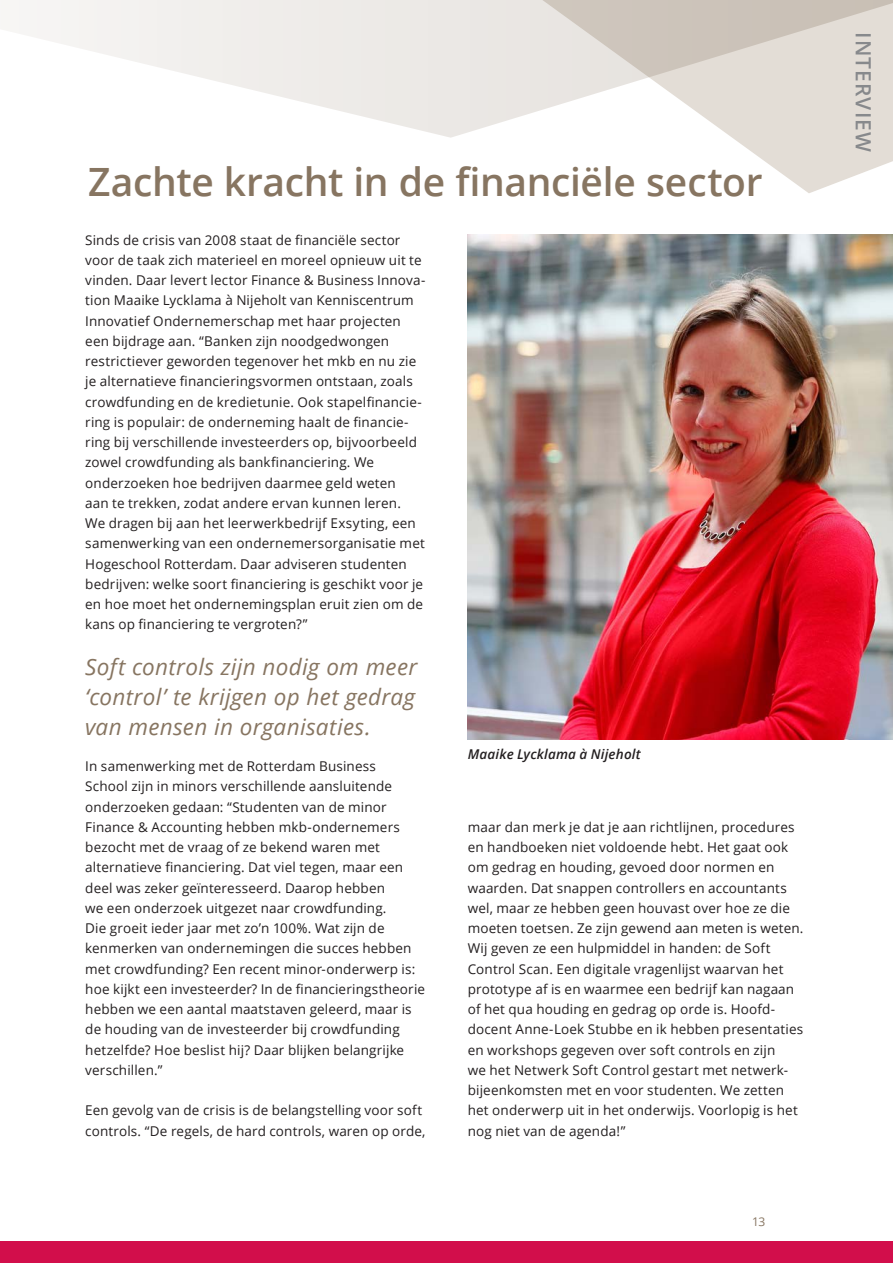
<style>
.page{position:relative;width:893px;height:1263px;background:#fff}
.page>*{position:absolute;margin:0;border:0;box-sizing:border-box;transform-origin:0 0}
.Kop1{font:600 39px "Open Sans";letter-spacing:-.01em;color:#877561}
.Quote_curs{font:italic 22.5px/30px "Open Sans";letter-spacing:.015em;color:#877561;text-align:justify}
.chapeau{font:600 21px "Open Sans";letter-spacing:.05em;color:#87898c}
.Broodtekst_9pt{font:13.5px/20.2px "Open Sans";letter-spacing:.01em;color:#231f20}
.Broodtekst_9pt-2{font:italic 600 13.5px "Open Sans";letter-spacing:.01em;color:#231f20}
.t1{font:12px "Open Sans";color:#877561}
</style>
<div class="page">
<div style="left:0;top:1242px;width:893px;height:21px;background:#d20e4b"></div>
<svg style="left:733px;top:138px;width:160px;height:55px;fill:#e3ddd6"></svg>
<svg style="left:1px;top:0;width:892px;height:138px"></svg>
<img style="left:468px;top:235px;width:425px;height:505px">
<p class="Kop1" style="left:88px;top:155px;width:676px">Zachte kracht in de financiële sector</p>
<p class="Broodtekst_9pt" style="left:85px;top:229px;width:342px">Sinds de crisis van 2008 staat de financiële sector voor de taak zich materieel en moreel opnieuw uit te vinden. Daar levert lector Finance &amp; Business Innova&shy;tion Maaike Lycklama à Nijeholt van Kenniscentrum Innovatief Ondernemerschap met haar projecten een bijdrage aan. “Banken zijn noodgedwongen restrictiever geworden tegenover het mkb en nu zie je alternatieve financieringsvormen ontstaan, zoals crowdfunding en de kredietunie. Ook stapelfinancie&shy;ring is populair: de onderneming haalt de financie&shy;ring bij verschillende investeerders op, bijvoorbeeld zowel crowdfunding als bankfinanciering. We onderzoeken hoe bedrijven daarmee geld weten<br>aan te trekken, zodat andere ervan kunnen leren.<br>We dragen bij aan het leerwerkbedrijf Exsyting, een samenwerking van een ondernemersorganisatie met Hogeschool Rotterdam. Daar adviseren studenten bedrijven: welke soort financiering is geschikt voor je en hoe moet het ondernemingsplan eruit zien om de kans op financiering te vergroten?”</p>
<p class="Quote_curs" style="left:85px;top:651px;width:334px">Soft controls zijn nodig om meer ‘control’ te krijgen op het gedrag van mensen in organisaties.</p>
<p class="Broodtekst_9pt" style="left:85px;top:756px;width:341px">In samenwerking met de Rotterdam Business<br>School zijn in minors verschillende aansluitende onderzoeken gedaan: “Studenten van de minor Finance &amp; Accounting hebben mkb-ondernemers bezocht met de vraag of ze bekend waren met alternatieve financiering. Dat viel tegen, maar een deel was zeker geïnteresseerd. Daarop hebben<br>we een onderzoek uitgezet naar crowdfunding.<br>Die groeit ieder jaar met zo’n 100%. Wat zijn de kenmerken van ondernemingen die succes hebben met crowdfunding? Een recent minor-onderwerp is: hoe kijkt een investeerder? In de financieringstheorie hebben we een aantal maatstaven geleerd, maar is de houding van de investeerder bij crowdfunding hetzelfde? Hoe beslist hij? Daar blijken belangrijke verschillen.”</p>
<p class="Broodtekst_9pt" style="left:85px;top:1100px;width:342px">Een gevolg van de crisis is de belangstelling voor soft controls. “De regels, de hard controls, waren op orde,</p>
<p class="Broodtekst_9pt-2" style="left:468px;top:745px;width:175px">Maaike Lycklama à Nijeholt</p>
<p class="Broodtekst_9pt" style="left:468px;top:816px;width:337px">maar dan merk je dat je aan richtlijnen, procedures en handboeken niet voldoende hebt. Het gaat ook om gedrag en houding, gevoed door normen en waarden. Dat snappen controllers en accountants wel, maar ze hebben geen houvast over hoe ze die moeten toetsen. Ze zijn gewend aan meten is weten.<br>Wij geven ze een hulpmiddel in handen: de Soft Control Scan. Een digitale vragenlijst waarvan het prototype af is en waarmee een bedrijf kan nagaan of het qua houding en gedrag op orde is. Hoofd&shy;docent Anne-Loek Stubbe en ik hebben presentaties en workshops gegeven over soft controls en zijn<br>we het Netwerk Soft Control gestart met netwerk&shy;bijeenkomsten met en voor studenten. We zetten het onderwerp uit in het onderwijs. Voorlopig is het nog niet van de agenda!”</p>
<p class="t1" style="left:752px;top:1213px;width:15px">13</p>
<p class="chapeau" style="left:878px;top:32px;width:121px;rotate:90deg">INTERVIEW</p>
</div>
